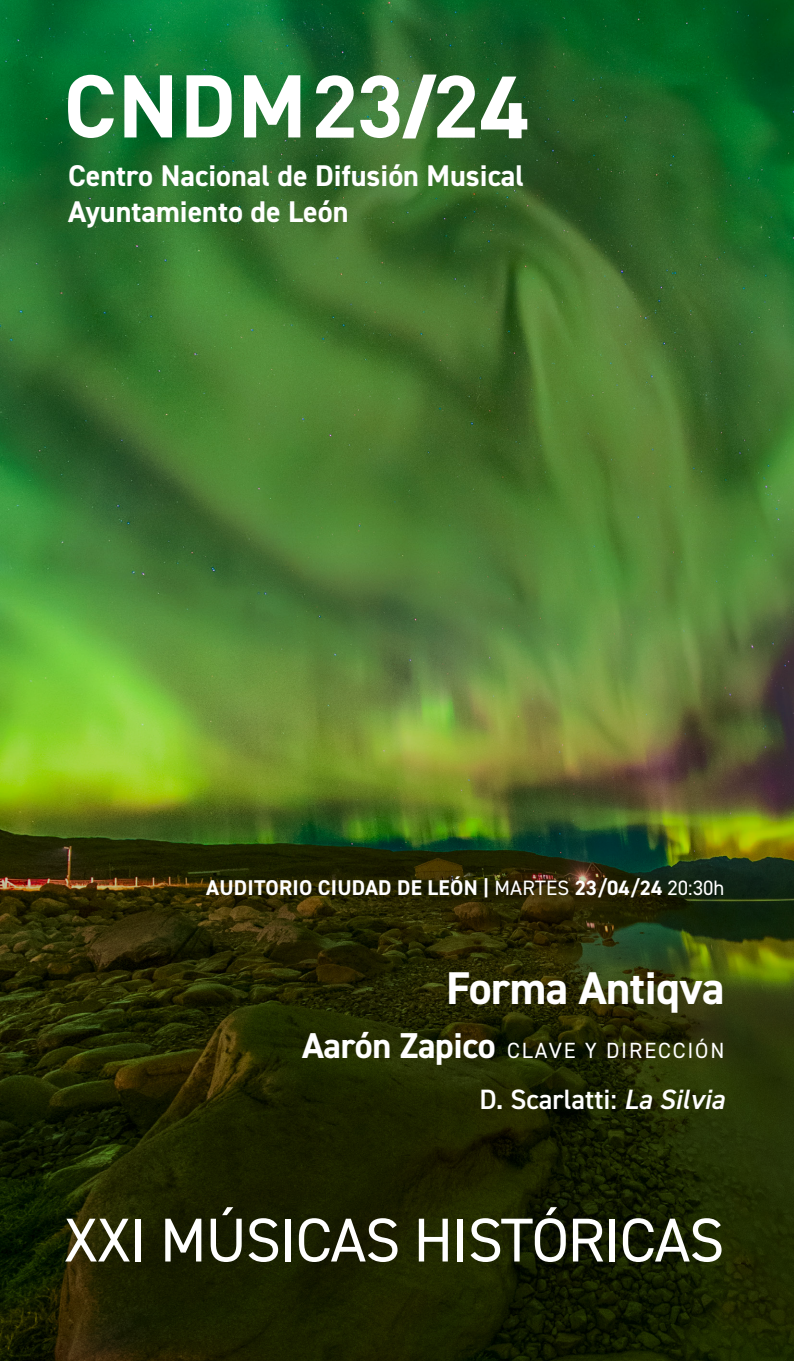
<style>
.page{position:relative;width:794px;height:1361px;background:#fff}
.page>*{position:absolute;margin:0;border:0;box-sizing:border-box;transform-origin:0 0}
.t1{font:62px "DIN2014";letter-spacing:-.02em;color:#fff}
.t2{font:700 46px "DIN2014";letter-spacing:-.01em;color:#fff}
.t3{font:700 30px/36px "DIN2014";color:#fff}
.t4{font:600 28px "DIN2014";color:#fff}
.t5{font:22px "DIN2014";letter-spacing:.085em;color:#fff}
.t6{font:700 21.4px "DIN2014";letter-spacing:.01em;color:#fff}
.s1{font-size:20.8px}
.s2{font-weight:400;font-size:20.8px}
.s3{font-weight:700;font-size:36px}
.s4{font-style:italic}
</style>
<div class="page">
<img style="left:0;top:0;width:794px;height:510px">
<img style="left:0;top:510px;width:794px;height:851px">
<svg style="left:68px;top:75px;width:46px;height:63px"></svg>
<svg style="left:124px;top:75px;width:48px;height:62px"></svg>
<svg style="left:186px;top:75px;width:46px;height:62px"></svg>
<svg style="left:244px;top:75px;width:56px;height:62px"></svg>
<svg style="left:316px;top:75px;width:38px;height:63px"></svg>
<svg style="left:360px;top:75px;width:115px;height:63px"></svg>
<svg style="left:481px;top:77px;width:46px;height:61px"></svg>
<p class="t3" style="left:68px;top:158px;width:457px">Centro Nacional de Difusión Musical<br>Ayuntamiento de León</p>
<p class="t6" style="left:206px;top:873px;width:520px">AUDITORIO CIUDAD DE LEÓN <span class="s1">|</span> <span class="s2">MARTES</span> <span class="s1">23/04/24</span> <span class="s2">20:30h</span></p>
<h2 class="t2" style="left:446px;top:958px;width:280px">Forma Antiqva</h2>
<p class="t5" style="left:302px;top:1036px;width:424px"><span class="s3">Aarón Zapico</span> CLAVE Y DIRECCIÓN</p>
<p class="t4" style="left:479px;top:1080px;width:246px">D. Scarlatti: <span class="s4">La Silvia</span></p>
<h1 class="t1" style="left:64px;top:1201px;width:662px">XXI MÚSICAS HISTÓRICAS</h1>
</div>
